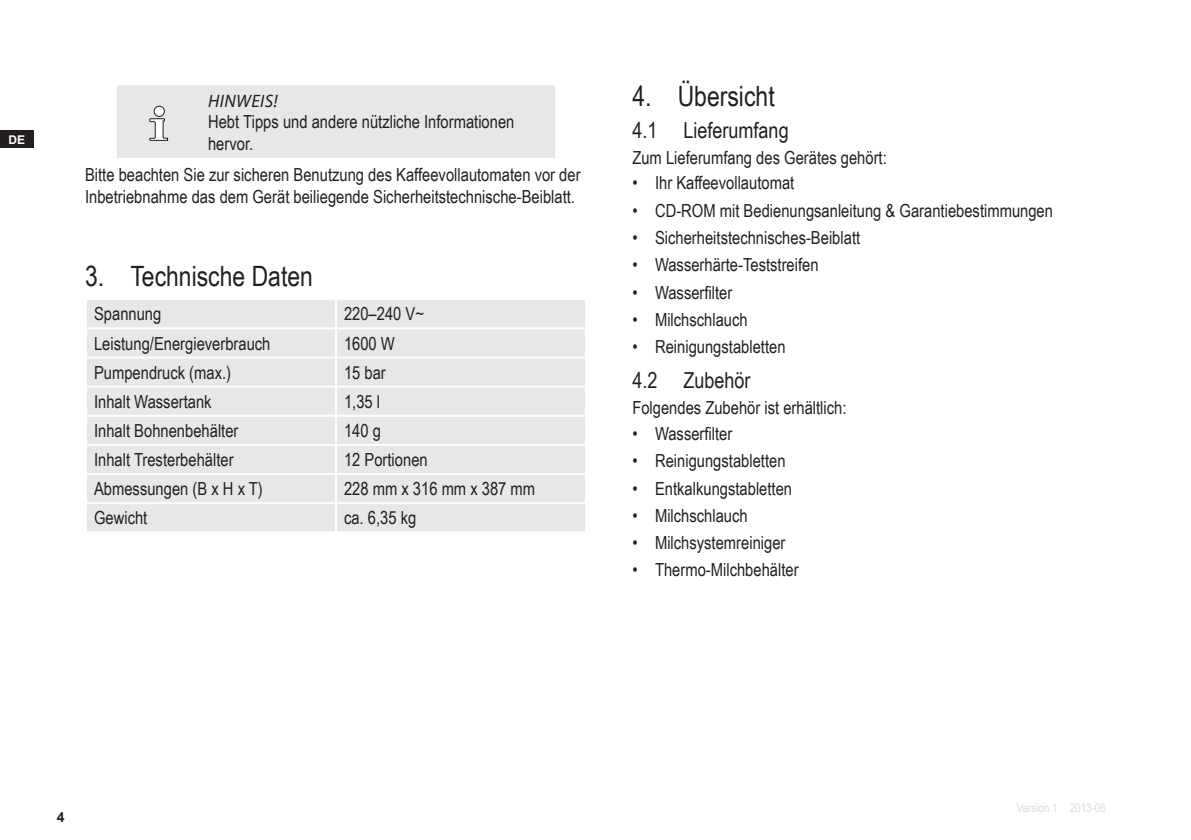
<style>
.page{position:relative;width:1191px;height:840px;background:#fff}
.page>*{position:absolute;margin:0;border:0;box-sizing:border-box;transform-origin:0 0}
.t1{font:28px "Arial Narrow";color:#231f20}
.t2{font:22px "Arial Narrow";color:#231f20}
.t3{font:18px/21.6px "Arial Narrow";color:#231f20}
.t4{font:italic 18px "Myriad Pro";letter-spacing:.02em;color:#231f20}
.t5{font:700 14px "Arial";color:#231f20}
.t6{font:12px "Arial Narrow";color:#dcdddf}
.t7{font:700 12px "Arial";color:#fff}
</style>
<div class="page">
<div style="left:0;top:130px;width:33px;height:17px;background:#231f20"></div>
<div style="left:117px;top:85px;width:438px;height:73px;background:#e6e7e9"></div>
<div style="left:87px;top:300px;width:498px;height:231px;background:#e6e7e9"></div>
<hr style="left:335px;top:300px;width:2px;height:27px;background:#fff">
<hr style="left:85px;top:327px;width:251px;height:2px;background:#fff">
<hr style="left:335px;top:329px;width:2px;height:27px;background:#fff">
<hr style="left:336px;top:327px;width:251px;height:2px;background:#fff">
<hr style="left:85px;top:356px;width:251px;height:2px;background:#fff">
<hr style="left:335px;top:358px;width:2px;height:27px;background:#fff">
<hr style="left:336px;top:356px;width:251px;height:2px;background:#fff">
<hr style="left:85px;top:385px;width:251px;height:2px;background:#fff">
<hr style="left:335px;top:387px;width:2px;height:27px;background:#fff">
<hr style="left:336px;top:385px;width:251px;height:2px;background:#fff">
<hr style="left:85px;top:414px;width:251px;height:2px;background:#fff">
<hr style="left:335px;top:416px;width:2px;height:27px;background:#fff">
<hr style="left:336px;top:414px;width:251px;height:2px;background:#fff">
<hr style="left:85px;top:443px;width:251px;height:2px;background:#fff">
<hr style="left:335px;top:445px;width:2px;height:28px;background:#fff">
<hr style="left:336px;top:443px;width:251px;height:2px;background:#fff">
<hr style="left:85px;top:473px;width:251px;height:2px;background:#fff">
<hr style="left:335px;top:475px;width:2px;height:27px;background:#fff">
<hr style="left:336px;top:473px;width:251px;height:2px;background:#fff">
<hr style="left:85px;top:502px;width:251px;height:2px;background:#fff">
<hr style="left:335px;top:504px;width:2px;height:27px;background:#fff">
<hr style="left:336px;top:502px;width:251px;height:2px;background:#fff">
<p class="t7" style="left:8px;top:131px;width:18px">DE</p>
<p class="t4" style="left:208px;top:89px;width:71px">HINWEIS!</p>
<p class="t3" style="left:208px;top:110px;width:308px">Hebt Tipps und andere nützliche Informationen hervor.</p>
<p class="t3" style="left:85px;top:163px;width:497px">Bitte beachten Sie zur sicheren Benutzung des Kaffeevollautomaten vor der<br>Inbetriebnahme das dem Gerät beiliegende Sicherheitstechnische-Beiblatt.</p>
<h1 class="t1" style="left:85px;top:255px;width:229px">3. Technische Daten</h1>
<p class="t3" style="left:94px;top:302px;width:69px">Spannung</p>
<p class="t3" style="left:344px;top:302px;width:82px">220–240 V~</p>
<p class="t3" style="left:94px;top:331px;width:178px">Leistung/Energieverbrauch</p>
<p class="t3" style="left:344px;top:331px;width:52px">1600 W</p>
<p class="t3" style="left:94px;top:360px;width:138px">Pumpendruck (max.)</p>
<p class="t3" style="left:344px;top:360px;width:43px">15 bar</p>
<p class="t3" style="left:94px;top:390px;width:119px">Inhalt Wassertank</p>
<p class="t3" style="left:344px;top:390px;width:38px">1,35 l</p>
<p class="t3" style="left:94px;top:419px;width:146px">Inhalt Bohnenbehälter</p>
<p class="t3" style="left:344px;top:419px;width:38px">140 g</p>
<p class="t3" style="left:94px;top:448px;width:141px">Inhalt Tresterbehälter</p>
<p class="t3" style="left:344px;top:448px;width:85px">12 Portionen</p>
<p class="t3" style="left:94px;top:477px;width:170px">Abmessungen (B x H x T)</p>
<p class="t3" style="left:344px;top:477px;width:193px">228 mm x 316 mm x 387 mm</p>
<p class="t3" style="left:94px;top:506px;width:55px">Gewicht</p>
<p class="t3" style="left:344px;top:506px;width:74px">ca. 6,35 kg</p>
<h1 class="t1" style="left:632px;top:75px;width:144px">4. Übersicht</h1>
<p class="t2" style="left:632px;top:114px;width:158px">4.1 Lieferumfang</p>
<p class="t3" style="left:632px;top:146px;width:256px">Zum Lieferumfang des Gerätes gehört:</p>
<p class="t3" style="left:632px;top:171px;width:163px">• Ihr Kaffeevollautomat</p>
<p class="t3" style="left:632px;top:199px;width:422px">• CD-ROM mit Bedienungsanleitung &amp; Garantiebestimmungen</p>
<p class="t3" style="left:632px;top:226px;width:229px">• Sicherheitstechnisches-Beiblatt</p>
<p class="t3" style="left:632px;top:253px;width:188px">• Wasserhärte-Teststreifen</p>
<p class="t3" style="left:632px;top:280px;width:102px">• Wasserfilter</p>
<p class="t3" style="left:632px;top:308px;width:117px">• Milchschlauch</p>
<p class="t3" style="left:632px;top:335px;width:155px">• Reinigungstabletten</p>
<p class="t2" style="left:632px;top:364px;width:120px">4.2 Zubehör</p>
<p class="t3" style="left:632px;top:396px;width:216px">Folgendes Zubehör ist erhältlich:</p>
<p class="t3" style="left:632px;top:422px;width:102px">• Wasserfilter</p>
<p class="t3" style="left:632px;top:449px;width:155px">• Reinigungstabletten</p>
<p class="t3" style="left:632px;top:476px;width:161px">• Entkalkungstabletten</p>
<p class="t3" style="left:632px;top:503px;width:117px">• Milchschlauch</p>
<p class="t3" style="left:632px;top:531px;width:155px">• Milchsystemreiniger</p>
<p class="t3" style="left:632px;top:558px;width:168px">• Thermo-Milchbehälter</p>
<p class="t5" style="left:57px;top:807px;width:9px">4</p>
<p class="t6" style="left:1016px;top:798px;width:91px">Version 1 2013-06</p>
</div>
